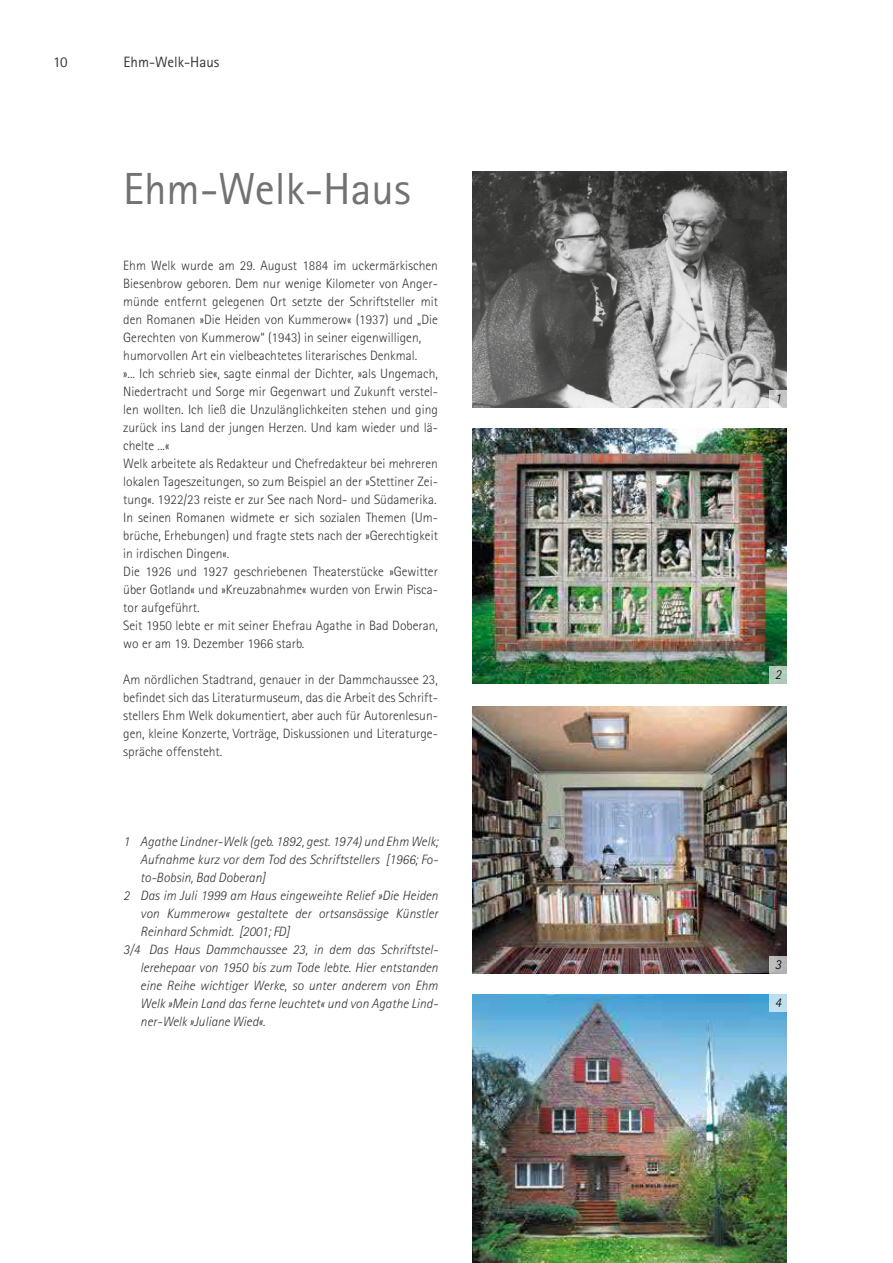
<style>
.page{position:relative;width:893px;height:1263px;background:#fff}
.page>*{position:absolute;margin:0;border:0;box-sizing:border-box;transform-origin:0 0}
.t1{font:45px "Rotis Sans Serif";color:#727271}
.t2{font:15px "Rotis Sans Serif";color:#373636}
.t3{font:300 13.5px/18px "Rotis Sans Serif";color:#373636}
.t4{font:italic 300 13.5px "Rotis Sans Serif";color:#373636}
.t5{font:italic 300 13.5px "Rotis Sans Serif";color:#000}
</style>
<div class="page">
<img style="left:472px;top:171px;width:315px;height:236px">
<img style="left:472px;top:429px;width:315px;height:255px">
<img style="left:472px;top:706px;width:315px;height:267px">
<img style="left:472px;top:995px;width:314px;height:268px">
<svg style="left:770px;top:390px;width:17px;height:17px"></svg>
<svg style="left:769px;top:667px;width:18px;height:17px"></svg>
<div style="left:769px;top:956px;width:18px;height:17px;background:#b6b7b7"></div>
<div style="left:769px;top:995px;width:18px;height:17px;background:#c0deef"></div>
<p class="t2" style="left:53px;top:53px;width:16px">10</p>
<p class="t2" style="left:124px;top:53px;width:97px">Ehm-Welk-Haus</p>
<h1 class="t1" style="left:123px;top:163px;width:289px">Ehm-Welk-Haus</h1>
<p class="t3" style="left:123px;top:256px;width:316px">Ehm Welk wurde am 29. August 1884 im uckermärkischen Biesenbrow geboren. Dem nur wenige Kilometer von Anger&shy;münde entfernt gelegenen Ort setzte der Schriftsteller mit den Romanen »Die Heiden von Kummerow« (1937) und „Die Gerechten von Kummerow“ (1943) in seiner eigenwilligen, humorvollen Art ein vielbeachtetes literarisches Denkmal.<br>»... Ich schrieb sie«, sagte einmal der Dichter, »als Ungemach, Niedertracht und Sorge mir Gegenwart und Zukunft verstel&shy;len wollten. Ich ließ die Unzulänglichkeiten stehen und ging zurück ins Land der jungen Herzen. Und kam wieder und lä&shy;chelte ...«<br>Welk arbeitete als Redakteur und Chefredakteur bei mehreren lokalen Tageszeitungen, so zum Beispiel an der »Stettiner Zei&shy;tung«. 1922/23 reiste er zur See nach Nord- und Südamerika.<br>In seinen Romanen widmete er sich sozialen Themen (Um&shy;brüche, Erhebungen) und fragte stets nach der »Gerechtigkeit in irdischen Dingen«.<br>Die 1926 und 1927 geschriebenen Theaterstücke »Gewitter über Gotland« und »Kreuzabnahme« wurden von Erwin Pisca&shy;tor aufgeführt.<br>Seit 1950 lebte er mit seiner Ehefrau Agathe in Bad Doberan, wo er am 19. Dezember 1966 starb.</p>
<p class="t3" style="left:123px;top:670px;width:316px;text-align:justify">Am nördlichen Stadtrand, genauer in der Dammchaussee 23, befindet sich das Literaturmuseum, das die Arbeit des Schrift&shy;stellers Ehm Welk dokumentiert, aber auch für Autorenlesun&shy;gen, kleine Konzerte, Vorträge, Diskussionen und Literaturge&shy;spräche offensteht.</p>
<p class="t4" style="left:123px;top:834px;width:316px">1 Agathe Lindner-Welk (geb. 1892, gest. 1974) und Ehm Welk;</p>
<p class="t4" style="left:140px;top:852px;width:299px">Aufnahme kurz vor dem Tod des Schriftstellers [1966; Fo-</p>
<p class="t4" style="left:140px;top:870px;width:126px">to-Bobsin, Bad Doberan]</p>
<p class="t4" style="left:123px;top:888px;width:316px">2 Das im Juli 1999 am Haus eingeweihte Relief »Die Heiden</p>
<p class="t4" style="left:140px;top:906px;width:299px">von Kummerow« gestaltete der ortsansässige Künstler</p>
<p class="t4" style="left:140px;top:924px;width:151px">Reinhard Schmidt. [2001; FD]</p>
<p class="t4" style="left:123px;top:942px;width:316px">3/4 Das Haus Dammchaussee 23, in dem das Schriftstel-</p>
<p class="t4" style="left:140px;top:960px;width:299px">lerehepaar von 1950 bis zum Tode lebte. Hier entstanden</p>
<p class="t4" style="left:140px;top:978px;width:299px">eine Reihe wichtiger Werke, so unter anderem von Ehm</p>
<p class="t4" style="left:140px;top:996px;width:299px">Welk »Mein Land das ferne leuchtet« und von Agathe Lind-</p>
<p class="t4" style="left:140px;top:1013px;width:126px">ner-Welk »Juliane Wied«.</p>
<p class="t5" style="left:775px;top:390px;width:8px">1</p>
<p class="t5" style="left:775px;top:667px;width:8px">2</p>
<p class="t5" style="left:775px;top:956px;width:8px">3</p>
<p class="t5" style="left:775px;top:994px;width:8px">4</p>
</div>
